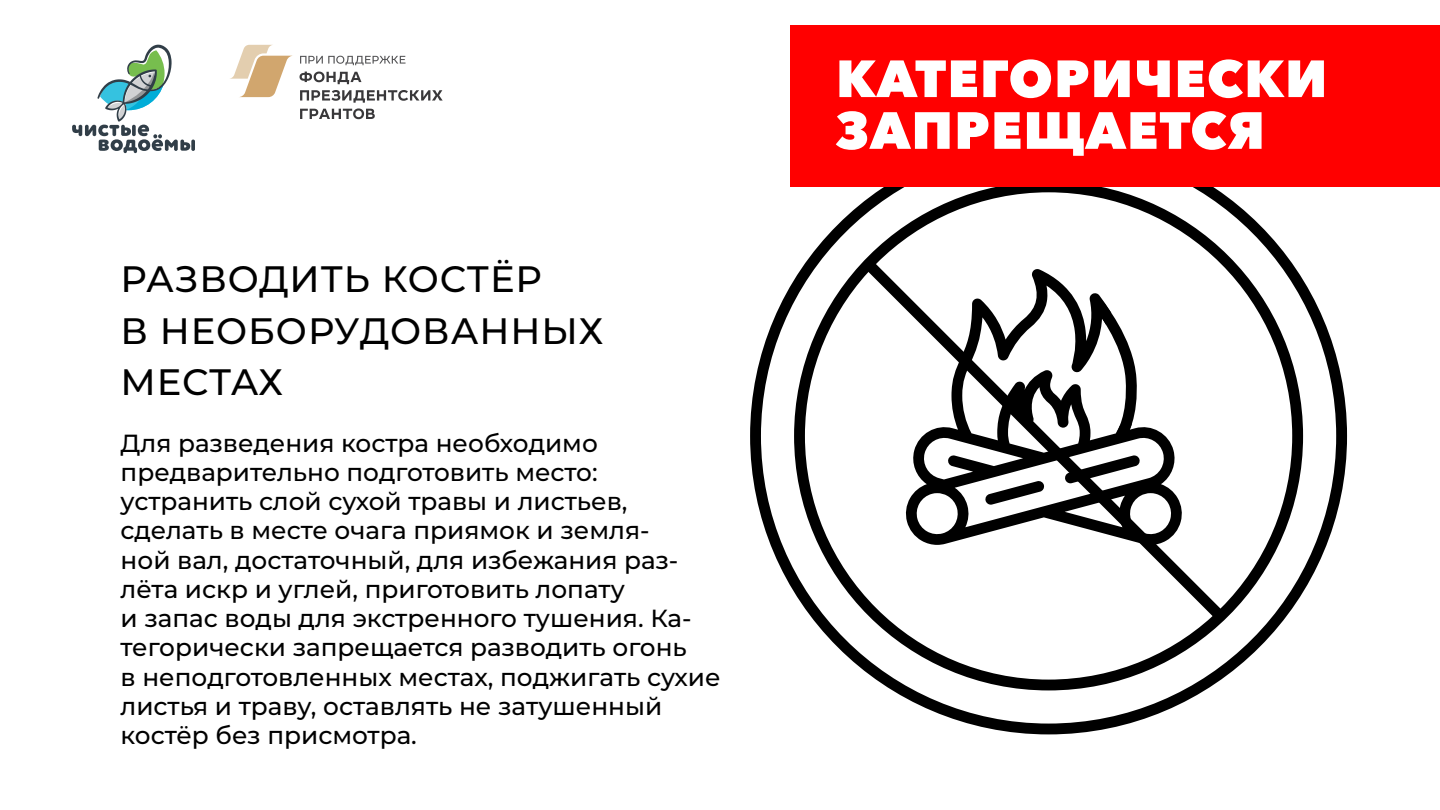
<style>
.page{position:relative;width:1440px;height:810px;background:#fff}
.page>*{position:absolute;margin:0;border:0;box-sizing:border-box;transform-origin:0 0}
.t1{font:800 51.75px/51.8px "Avenir Next W1 G";letter-spacing:.025em;color:#fff}
.t2{font:500 36.75px/51.8px "Montserrat";letter-spacing:.025em;color:#000}
.t3{font:500 24.75px/29.2px "Montserrat";color:#000}
</style>
<div class="page">
<svg style="left:750px;top:132px;width:598px;height:603px"></svg>
<svg style="left:854px;top:250px;width:380px;height:379px"></svg>
<svg style="left:905px;top:269px;width:278px;height:276px"></svg>
<svg style="left:985px;top:480px;width:60px;height:25px"></svg>
<svg style="left:1064px;top:455px;width:76px;height:28px"></svg>
<svg style="left:1087px;top:293px;width:58px;height:152px"></svg>
<div style="left:791px;top:26px;width:649px;height:161px;background:#f00"></div>
<svg style="left:72px;top:45px;width:123px;height:108px"></svg>
<svg style="left:230px;top:45px;width:63px;height:52px"></svg>
<svg style="left:300px;top:56px;width:106px;height:9px"></svg>
<svg style="left:300px;top:72px;width:61px;height:12px"></svg>
<svg style="left:300px;top:90px;width:143px;height:29px"></svg>
<h2 class="t2" style="left:121px;top:252px;width:484px">РАЗВОДИТЬ КОСТЁР<br>В НЕОБОРУДОВАННЫХ<br>МЕСТАХ</h2>
<p class="t3" style="left:121px;top:427px;width:601px">Для разведения костра необходимо предварительно подготовить место: устранить слой сухой травы и листьев, сделать в месте очага приямок и земля-<br>ной вал, достаточный, для избежания раз&shy;лёта искр и углей, приготовить лопату<br>и запас воды для экстренного тушения. Ка&shy;тегорически запрещается разводить огонь<br>в неподготовленных местах, поджигать сухие листья и траву, оставлять не затушенный костёр без присмотра.</p>
<h1 class="t1" style="left:836px;top:53px;width:493px">КАТЕГОРИЧЕСКИ<br>ЗАПРЕЩАЕТСЯ</h1>
</div>
